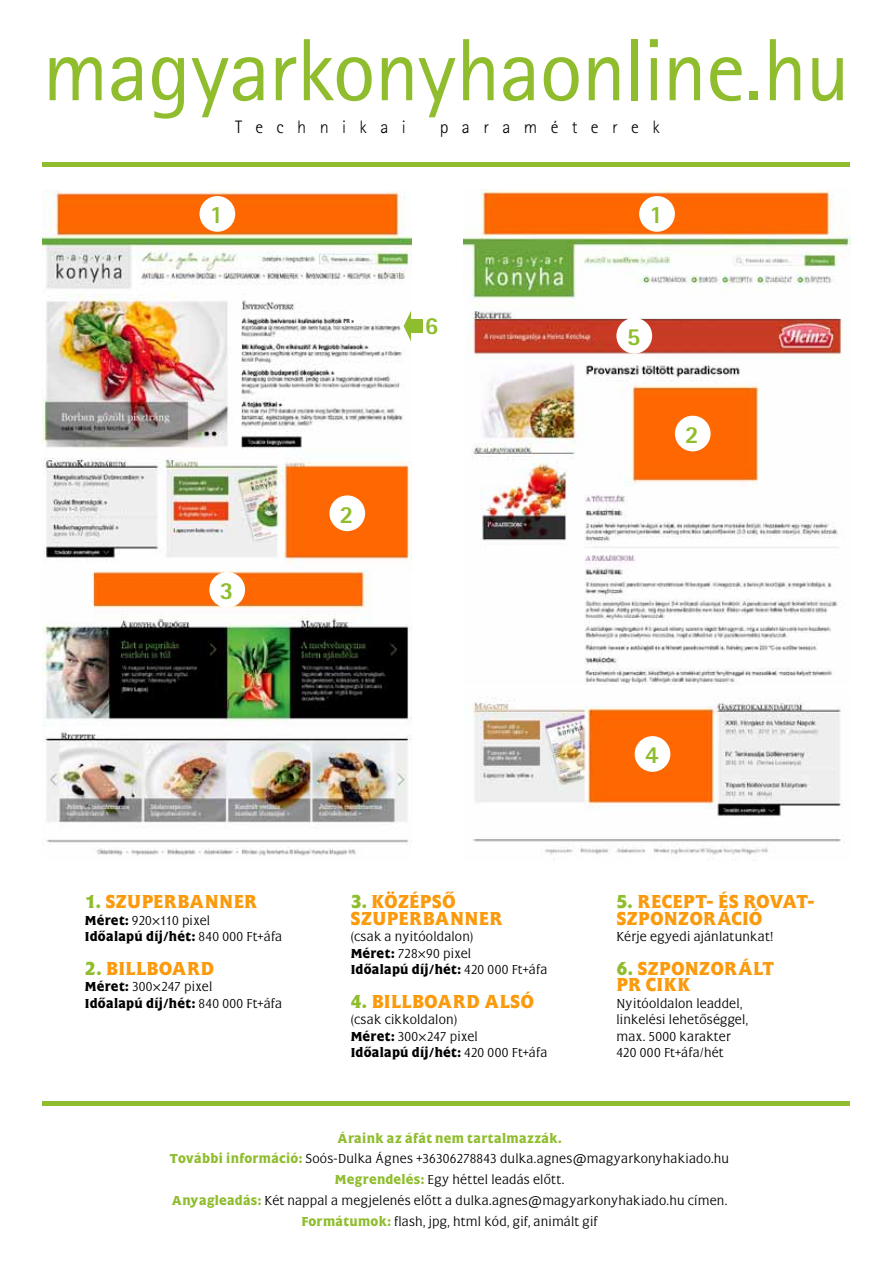
<style>
.page{position:relative;width:893px;height:1263px;background:#fff}
.page>*{position:absolute;margin:0;border:0;box-sizing:border-box;transform-origin:0 0}
.t1{font:88.5px "Rotis Sans M Reg";letter-spacing:-.015em;color:#8fbd2e}
.t2{font:24.6px "Rotis Sans MX Bold";color:#8fbd2e}
.t3{font:19.5px/16.5px "Flower SBOPM Medium";letter-spacing:.02em;color:#fa9a0c}
.t4{font:18px "Rotis Sans M Light";letter-spacing:.735em;color:#000}
.t5{font:13.5px/16.5px "Flower SBOPM Light";letter-spacing:.015em;color:#000}
.t6{font:13.5px "Flower SBOPM Medium";letter-spacing:.01em;color:#000}
.t7{font:13.5px "Flower SBOPM Medium";letter-spacing:.035em;color:#8fbd2e}
.t8{font:6px "Rotis Sans MX Bold";color:#000}
.s1{color:#8fbd2e}
.s2{font-family:"Flower SBOPM Medium"}
.s3{font-family:"Myriad Pro"}
.s4{font-family:"Flower SBOPM Light"}
.s5{font-family:"Flower SBOPM Medium";color:#8fbd2e}
</style>
<div class="page">
<hr style="left:43px;top:163px;width:807px;height:4px;background:#8fbd2e">
<div style="left:43px;top:1101px;width:807px;height:5px;background:#8fbd2e"></div>
<img style="left:43px;top:190px;width:369px;height:666px">
<img style="left:471px;top:698px;width:370px;height:163px">
<img style="left:464px;top:189px;width:386px;height:131px">
<img style="left:472px;top:364px;width:367px;height:320px">
<img style="left:469px;top:320px;width:374px;height:37px">
<div style="left:199px;top:196px;width:36px;height:36px;background:#fff;border-radius:50%"></div>
<div style="left:639px;top:196px;width:36px;height:36px;background:#fff;border-radius:50%"></div>
<div style="left:329px;top:495px;width:36px;height:36px;background:#fff;border-radius:50%"></div>
<div style="left:675px;top:416px;width:36px;height:35px;background:#fff;border-radius:50%"></div>
<div style="left:209px;top:572px;width:36px;height:36px;background:#fff;border-radius:50%"></div>
<div style="left:635px;top:736px;width:35px;height:36px;background:#fff;border-radius:50%"></div>
<div style="left:616px;top:318px;width:36px;height:36px;background:#fff;border-radius:50%"></div>
<hr style="left:343px;top:319px;width:13px;height:4px;background:#fff">
<div style="left:411px;top:319px;width:12px;height:14px;background:#8fbd2e"></div>
<svg style="left:404px;top:311px;width:7px;height:30px"></svg>
<h1 class="t1" style="left:43px;top:18px;width:809px">magyarkonyhaonline.hu</h1>
<h3 class="t4" style="left:235px;top:116px;width:172px">Technikai</h3>
<h3 class="t4" style="left:440px;top:116px;width:221px">paraméterek</h3>
<h2 class="t2" style="left:210px;top:199px;width:15px">1</h2>
<h2 class="t2" style="left:650px;top:199px;width:15px">1</h2>
<h2 class="t2" style="left:220px;top:575px;width:15px">3</h2>
<p class="t8" style="left:343px;top:317px;width:12px">PR »</p>
<h2 class="t2" style="left:340px;top:499px;width:15px">2</h2>
<h2 class="t2" style="left:425px;top:310px;width:15px">6</h2>
<h3 class="t3" style="left:85px;top:894px;width:174px"><span class="s1">1.</span> Szuperbanner</h3>
<p class="t5" style="left:85px;top:912px;width:127px"><span class="s2">Méret:</span> 920<span class="s3">×</span>110 pixel</p>
<p class="t6" style="left:85px;top:929px;width:199px">Időalapú díj/hét: <span class="s4">840 000 Ft+áfa</span></p>
<h3 class="t3" style="left:85px;top:960px;width:131px"><span class="s1">2.</span> Billboard</h3>
<p class="t5" style="left:85px;top:978px;width:129px"><span class="s2">Méret:</span> 300<span class="s3">×</span>247 pixel</p>
<p class="t6" style="left:85px;top:996px;width:199px">Időalapú díj/hét: <span class="s4">840 000 Ft+áfa</span></p>
<h3 class="t3" style="left:351px;top:894px;width:153px"><span class="s1">3.</span> Középső szuperbanner</h3>
<p class="t5" style="left:351px;top:928px;width:124px">(csak a nyitóoldalon)<br><span class="s2">Méret:</span> 728<span class="s3">×</span>90 pixel</p>
<p class="t6" style="left:351px;top:962px;width:198px">Időalapú díj/hét: <span class="s4">420 000 Ft+áfa</span></p>
<h3 class="t3" style="left:351px;top:993px;width:185px"><span class="s1">4.</span> Billboard alsó</h3>
<p class="t5" style="left:351px;top:1011px;width:129px">(csak cikkoldalon)<br><span class="s2">Méret:</span> 300<span class="s3">×</span>247 pixel</p>
<p class="t6" style="left:351px;top:1045px;width:198px">Időalapú díj/hét: <span class="s4">420 000 Ft+áfa</span></p>
<h2 class="t2" style="left:627px;top:321px;width:15px">5</h2>
<h2 class="t2" style="left:685px;top:419px;width:15px">2</h2>
<h2 class="t2" style="left:645px;top:739px;width:15px">4</h2>
<h3 class="t3" style="left:616px;top:894px;width:200px"><span class="s1">5.</span> Recept- és Rovat&shy;szponzoráció</h3>
<p class="t5" style="left:616px;top:928px;width:159px">Kérje egyedi ajánlatunkat!</p>
<h3 class="t3" style="left:616px;top:960px;width:159px"><span class="s1">6.</span> Szponzorált<br>PR cikk</h3>
<p class="t5" style="left:616px;top:995px;width:133px">Nyitóoldalon leaddel, linkelési lehetőséggel, max. 5000 karakter<br>420 000 Ft+áfa/hét</p>
<p class="t7" style="left:337px;top:1130px;width:226px">Áraink az áfát nem tartalmazzák.</p>
<p class="t5" style="left:170px;top:1148px;width:561px;line-height:20.7px;text-align:center"><span class="s5">További információ:</span> Soós-Dulka Ágnes +36306278843 dulka.agnes@magyarkonyhakiado.hu <span class="s5">Megrendelés:</span> Egy héttel leadás előtt.<br><span class="s5">Anyagleadás:</span> Két nappal a megjelenés előtt a dulka.agnes@magyarkonyhakiado.hu címen.<br><span class="s5">Formátumok:</span> flash, jpg, html kód, gif, animált gif</p>
</div>
